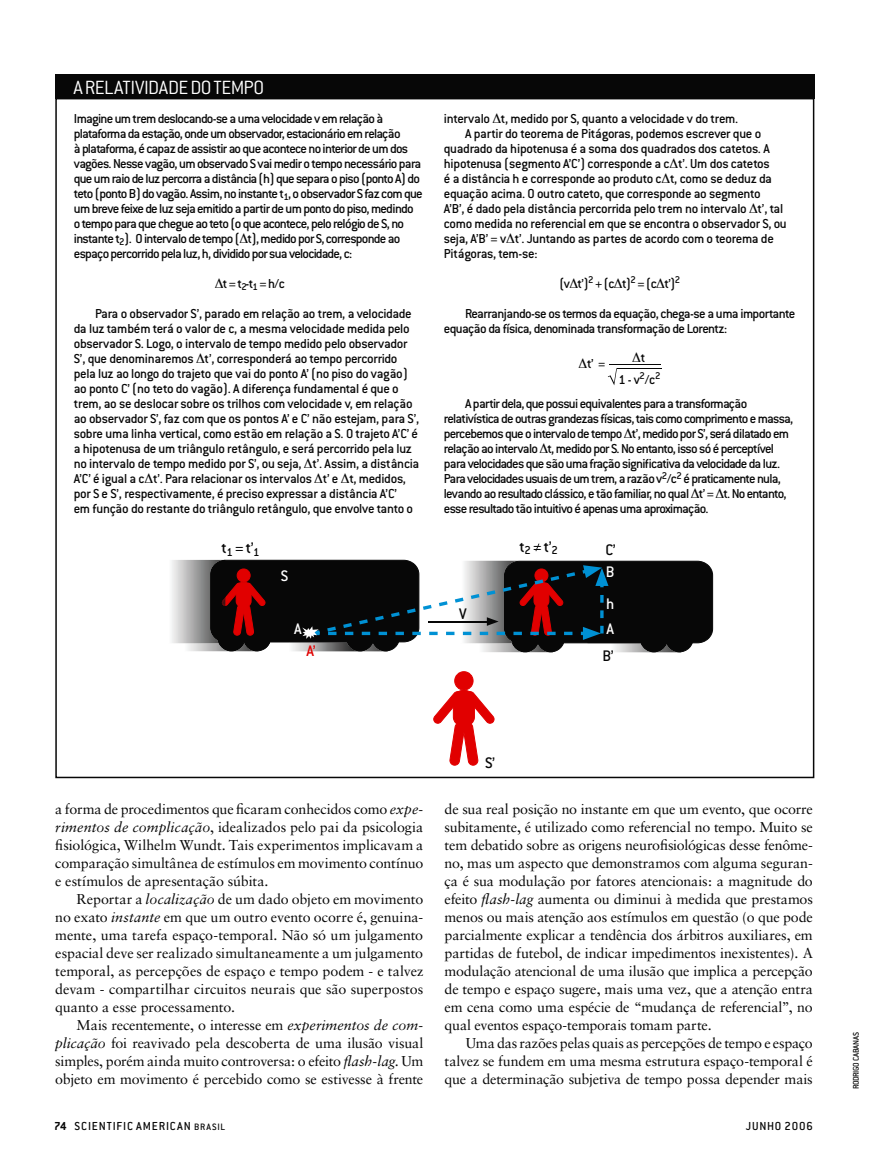
<style>
.page{position:relative;width:885px;height:1170px;background:#fff}
.page>*{position:absolute;margin:0;border:0;box-sizing:border-box;transform-origin:0 0}
.t1{font:300 21px "Conduit ITC";letter-spacing:-.025em;color:#fff}
.t2{font:500 16.8px "Conduit ITC";color:#070707}
.t3{font:500 16.8px/32px "Conduit ITC";color:#fff}
.t4{font:500 16.8px "Conduit ITC";color:#e10000}
.t5{font:500 14.25px/15px "Conduit ITC";letter-spacing:-.04em;color:#070707}
.t6{font:14.25px/18px "Sabon";letter-spacing:-.01em;color:#070707;text-align:justify}
.t7{font:500 12.75px "Conduit ITC";letter-spacing:.065em;color:#070707}
.t8{font:500 9px "Conduit ITC";letter-spacing:-.04em;color:#070707}
.s1{font-style:italic}
.s2{font-weight:700}
.s3{font-size:10.2px}
</style>
<div class="page">
<svg style="left:55px;top:98px;width:759px;height:680px"></svg>
<div style="left:55px;top:74px;width:759px;height:24px;background:#070707"></div>
<svg style="left:433px;top:671px;width:61px;height:94px"></svg>
<svg style="left:535px;top:543px;width:4px;height:8px"></svg>
<svg style="left:607px;top:368px;width:10px;height:17px"></svg>
<hr style="left:616px;top:368px;width:45px;height:1px;background:#070707">
<hr style="left:609px;top:364px;width:51px;height:1px;background:#070707">
<svg style="left:150px;top:559px;width:563px;height:93px"></svg>
<svg style="left:240px;top:233px;width:8px;height:10px"></svg>
<svg style="left:215px;top:278px;width:8px;height:10px"></svg>
<svg style="left:196px;top:353px;width:8px;height:10px"></svg>
<svg style="left:145px;top:473px;width:8px;height:10px"></svg>
<svg style="left:304px;top:458px;width:19px;height:25px"></svg>
<svg style="left:341px;top:473px;width:8px;height:10px"></svg>
<svg style="left:492px;top:113px;width:9px;height:10px"></svg>
<svg style="left:661px;top:158px;width:17px;height:25px"></svg>
<svg style="left:749px;top:203px;width:8px;height:10px"></svg>
<svg style="left:506px;top:233px;width:8px;height:10px"></svg>
<svg style="left:569px;top:278px;width:9px;height:10px"></svg>
<svg style="left:614px;top:278px;width:8px;height:10px"></svg>
<svg style="left:656px;top:278px;width:8px;height:10px"></svg>
<svg style="left:624px;top:428px;width:8px;height:10px"></svg>
<svg style="left:539px;top:443px;width:9px;height:10px"></svg>
<svg style="left:691px;top:488px;width:8px;height:10px"></svg>
<svg style="left:715px;top:488px;width:8px;height:10px"></svg>
<svg style="left:579px;top:358px;width:8px;height:9px"></svg>
<svg style="left:632px;top:352px;width:8px;height:9px"></svg>
<h1 class="t1" style="left:73px;top:76px;width:192px">A RELATIVIDADE DO TEMPO</h1>
<p class="t5" style="left:74px;top:111px;width:350px">Imagine um trem deslocando-se a uma velocidade v em relação à plataforma da estação, onde um observador, estacionário em relação<br>à plataforma, é capaz de assistir ao que acontece no interior de um dos vagões. Nesse vagão, um observado S vai medir o tempo necessário para que um raio de luz percorra a distância (h) que separa o piso (ponto A) do teto (ponto B) do vagão. Assim, no instante t<sub>1</sub>, o observador S faz com que um breve feixe de luz seja emitido a partir de um ponto do piso, medindo o tempo para que chegue ao teto (o que acontece, pelo relógio de S, no instante t<sub>2</sub>). O intervalo de tempo ( t), medido por S, corresponde ao espaço percorrido pela luz, h, dividido por sua velocidade, c:</p>
<p class="t5" style="left:95px;top:268px;width:318px;line-height:30px;text-align:center">t = t<sub>2</sub>-t<sub>1</sub> = h/c<br>Para o observador S’, parado em relação ao trem, a velocidade</p>
<p class="t5" style="left:74px;top:321px;width:347px">da luz também terá o valor de c, a mesma velocidade medida pelo observador S. Logo, o intervalo de tempo medido pelo observador S’, que denominaremos t’, corresponderá ao tempo percorrido pela luz ao longo do trajeto que vai do ponto A’ (no piso do vagão) ao ponto C’ (no teto do vagão). A diferença fundamental é que o trem, ao se deslocar sobre os trilhos com velocidade v, em relação ao observador S’, faz com que os pontos A’ e C’ não estejam, para S’, sobre uma linha vertical, como estão em relação a S. O trajeto A’C’ é a hipotenusa de um triângulo retângulo, e será percorrido pela luz no intervalo de tempo medido por S’, ou seja, t’. Assim, a distância A’C’ é igual a c t’. Para relacionar os intervalos t’ e t, medidos, por S e S’, respectivamente, é preciso expressar a distância A’C’<br>em função do restante do triângulo retângulo, que envolve tanto o</p>
<p class="t2" style="left:221px;top:538px;width:40px">t<sub>1</sub> = t’<sub>1</sub></p>
<p class="t3" style="left:281px;top:559px;width:9px">S</p>
<p class="t3" style="left:294px;top:612px;width:9px">A</p>
<p class="t4" style="left:306px;top:641px;width:11px">A’</p>
<p class="t5" style="left:444px;top:111px;width:296px">intervalo t, medido por S, quanto a velocidade v do trem.</p>
<p class="t5" style="left:465px;top:126px;width:297px">A partir do teorema de Pitágoras, podemos escrever que o</p>
<p class="t5" style="left:444px;top:141px;width:327px">quadrado da hipotenusa é a soma dos quadrados dos catetos. A</p>
<p class="t5" style="left:444px;top:156px;width:327px">hipotenusa (segmento A’C’) corresponde a c t’. Um dos catetos</p>
<p class="t5" style="left:444px;top:171px;width:330px">é a distância h e corresponde ao produto c t, como se deduz da</p>
<p class="t5" style="left:444px;top:186px;width:318px">equação acima. O outro cateto, que corresponde ao segmento</p>
<p class="t5" style="left:444px;top:201px;width:341px">A’B’, é dado pela distância percorrida pelo trem no intervalo t’, tal</p>
<p class="t5" style="left:444px;top:216px;width:344px">como medida no referencial em que se encontra o observador S, ou</p>
<p class="t5" style="left:444px;top:231px;width:331px">seja, A’B’ = v t’. Juntando as partes de acordo com o teorema de</p>
<p class="t5" style="left:444px;top:246px;width:95px">Pitágoras, tem-se:</p>
<p class="t5" style="left:465px;top:268px;width:331px;line-height:30px;text-indent:94px">(v t’)<sup>2</sup> + (c t)<sup>2</sup> = (c t’)<sup>2<br></sup>Rearranjando-se os termos da equação, chega-se a uma importante</p>
<p class="t5" style="left:444px;top:321px;width:285px">equação da física, denominada transformação de Lorentz:</p>
<p class="t5" style="left:587px;top:355px;width:20px">t’ =</p>
<p class="t5" style="left:618px;top:346px;width:43px;line-height:22px;text-align:center">t<br>1 - v<sup>2</sup>/c<sup>2</sup></p>
<p class="t5" style="left:444px;top:396px;width:351px;text-indent:21px">A partir dela, que possui equivalentes para a transformação relativística de outras grandezas físicas, tais como comprimento e massa, percebemos que o intervalo de tempo t’, medido por S’, será dilatado em relação ao intervalo t, medido por S. No entanto, isso só é perceptível para velocidades que são uma fração significativa da velocidade da luz.<br>Para velocidades usuais de um trem, a razão v<sup>2</sup>/c<sup>2</sup> é praticamente nula, levando ao resultado clássico, e tão familiar, no qual t’ = t. No entanto, esse resultado tão intuitivo é apenas uma aproximação.</p>
<p class="t2" style="left:459px;top:604px;width:9px">V</p>
<p class="t2" style="left:519px;top:537px;width:40px">t<sub>2</sub> = t’<sub>2</sub></p>
<p class="t2" style="left:605px;top:540px;width:12px">C’</p>
<p class="t3" style="left:605px;top:555px;width:10px">B h</p>
<p class="t3" style="left:606px;top:612px;width:9px">A</p>
<p class="t2" style="left:602px;top:646px;width:13px">B’</p>
<p class="t6" style="left:55px;top:800px;width:369px">a forma de procedimentos que ficaram conhecidos como <span class="s1">expe&shy;rimentos de complicação</span>, idealizados pelo pai da psicologia fisiológica, Wilhelm Wundt. Tais experimentos implicavam a comparação simultânea de estímulos em movimento contínuo e estímulos de apresentação súbita.</p>
<p class="t6" style="left:55px;top:890px;width:369px;text-indent:21px">Reportar a <span class="s1">localização</span> de um dado objeto em movimento no exato <span class="s1">instante</span> em que um outro evento ocorre é, genuina&shy;mente, uma tarefa espaço-temporal. Não só um julgamento espacial deve ser realizado simultaneamente a um julgamento temporal, as percepções de espaço e tempo podem - e talvez devam - compartilhar circuitos neurais que são superpostos quanto a esse processamento.</p>
<p class="t6" style="left:55px;top:1016px;width:369px;text-indent:21px">Mais recentemente, o interesse em <span class="s1">experimentos de com&shy;plicação</span> foi reavivado pela descoberta de uma ilusão visual simples, porém ainda muito controversa: o efeito <span class="s1">flash-lag</span>. Um objeto em movimento é percebido como se estivesse à frente</p>
<p class="t2" style="left:485px;top:752px;width:11px">S’</p>
<p class="t6" style="left:444px;top:800px;width:370px">de sua real posição no instante em que um evento, que ocorre subitamente, é utilizado como referencial no tempo. Muito se tem debatido sobre as origens neurofisiológicas desse fenôme&shy;no, mas um aspecto que demonstramos com alguma seguran&shy;ça é sua modulação por fatores atencionais: a magnitude do efeito <span class="s1">flash-lag</span> aumenta ou diminui à medida que prestamos menos ou mais atenção aos estímulos em questão (o que pode parcialmente explicar a tendência dos árbitros auxiliares, em partidas de futebol, de indicar impedimentos inexistentes). A modulação atencional de uma ilusão que implica a percepção de tempo e espaço sugere, mais uma vez, que a atenção entra em cena como uma espécie de “mudança de referencial”, no qual eventos espaço-temporais tomam parte.</p>
<p class="t6" style="left:444px;top:1034px;width:370px;text-indent:21px">Uma das razões pelas quais as percepções de tempo e espaço talvez se fundem em uma mesma estrutura espaço-temporal é que a determinação subjetiva de tempo possa depender mais</p>
<p class="t7" style="left:54px;top:1118px;width:173px"><span class="s2">74</span> SCIENTIFIC AMERICAN <span class="s3">BRASIL</span></p>
<p class="t7" style="left:745px;top:1118px;width:68px">JUNHO 2006</p>
<p class="t8" style="left:850px;top:1089px;width:59px;rotate:-90deg">RODRIGO CABANAS</p>
</div>
